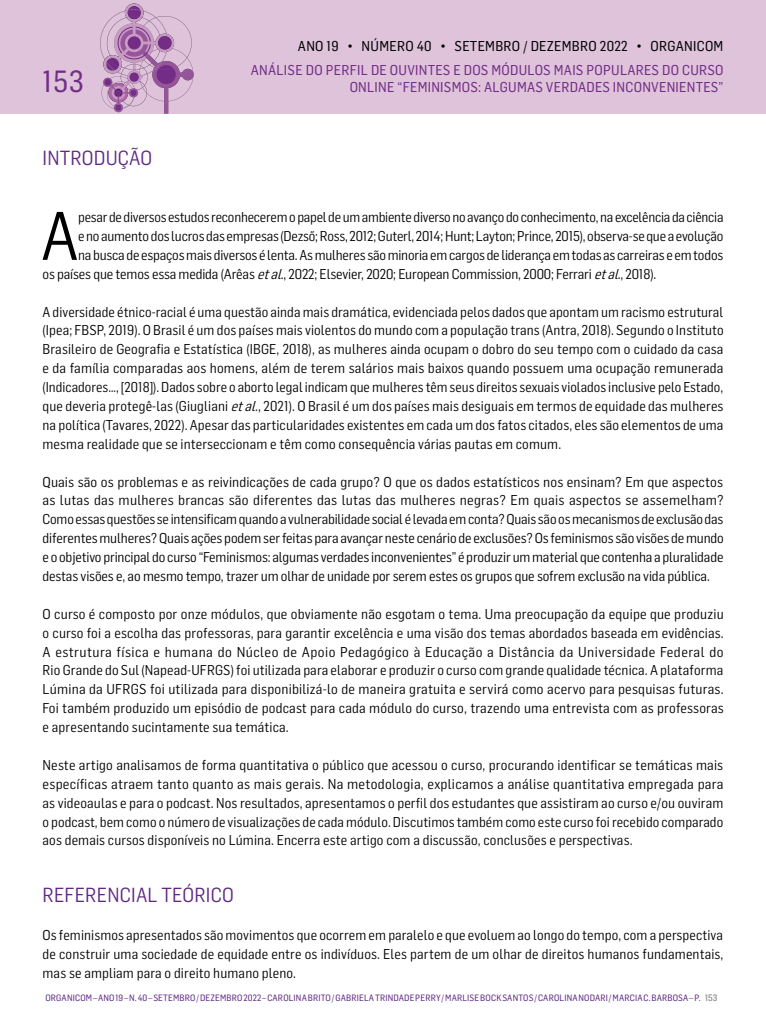
<style>
.page{position:relative;width:766px;height:1021px;background:#fff}
.page>*{position:absolute;margin:0;border:0;box-sizing:border-box;transform-origin:0 0}
.t1{font:67px "Flama Semicondensed";color:#000}
.t2{font:30px "Flama Semicondensed Basic";color:#732d87}
.t3{font:20px "Flama Semicondensed";letter-spacing:.01em;color:#5f2882}
.t4{font:14px/18.9px "Flama Semicondensed";letter-spacing:-.01em;color:#000;text-align:justify}
.t5{font:14px/16.8px "Flama Semicondensed Basic";letter-spacing:.02em;color:#732d87;text-align:right}
.t6{font:14px "Flama Semicondensed Basic";letter-spacing:.02em;color:#000}
.t7{font:9px "Flama Semicondensed Basic";letter-spacing:.02em;color:#5f2882}
.s1{font-style:italic}
.s2{color:#9d9d9c}
</style>
<div class="page">
<div style="left:0;top:0;width:765px;height:113px;background:#dec3db"></div>
<svg style="left:100px;top:3px;width:93px;height:110px"></svg>
<div style="left:158px;top:36px;width:14px;height:14px;background:#732d87;border-radius:50%"></div>
<div style="left:104px;top:79px;width:7px;height:7px;background:#732d87;border-radius:3px"></div>
<div style="left:128px;top:36px;width:13px;height:13px;background:#732d87;border-radius:50%"></div>
<div style="left:115px;top:89px;width:7px;height:7px;background:#732d87;border-radius:3px"></div>
<div style="left:129px;top:72px;width:10px;height:10px;background:#732d87;border-radius:5px"></div>
<h2 class="t2" style="left:43px;top:62px;width:43px">153</h2>
<h3 class="t3" style="left:43px;top:145px;width:111px">INTRODUÇÃO</h3>
<p class="t6" style="left:298px;top:37px;width:427px">ANO 19 • NÚMERO 40 • SETEMBRO / DEZEMBRO 2022 • ORGANICOM</p>
<p class="t5" style="left:251px;top:61px;width:474px">ANÁLISE DO PERFIL DE OUVINTES E DOS MÓDULOS MAIS POPULARES DO CURSO<br>ONLINE “FEMINISMOS: ALGUMAS VERDADES INCONVENIENTES”</p>
<h1 class="t1" style="left:41px;top:193px;width:40px">A</h1>
<p class="t4" style="left:78px;top:207px;width:646px">pesar de diversos estudos reconhecerem o papel de um ambiente diverso no avanço do conhecimento, na excelência da ciência</p>
<p class="t4" style="left:78px;top:226px;width:646px">e no aumento dos lucros das empresas (Dezső; Ross, 2012; Guterl, 2014; Hunt; Layton; Prince, 2015), observa-se que a evolução</p>
<p class="t4" style="left:78px;top:245px;width:646px">na busca de espaços mais diversos é lenta. As mulheres são minoria em cargos de liderança em todas as carreiras e em todos</p>
<p class="t4" style="left:43px;top:264px;width:615px">os países que temos essa medida (Arêas <span class="s1">etal</span>., 2022; Elsevier, 2020; European Commission, 2000; Ferrari <span class="s1">etal</span>., 2018).</p>
<p class="t4" style="left:43px;top:301px;width:682px">A diversidade étnico-racial é uma questão ainda mais dramática, evidenciada pelos dados que apontam um racismo estrutural (Ipea; FBSP, 2019). O Brasil é um dos países mais violentos do mundo com a população trans (Antra, 2018). Segundo o Instituto Brasileiro de Geografia e Estatística (IBGE, 2018), as mulheres ainda ocupam o dobro do seu tempo com o cuidado da casa e da família comparadas aos homens, além de terem salários mais baixos quando possuem uma ocupação remunerada (Indicadores…, [2018]). Dados sobre o aborto legal indicam que mulheres têm seus direitos sexuais violados inclusive pelo Estado, que deveria protegê-las (Giugliani <span class="s1">etal</span>., 2021). O Brasil é um dos países mais desiguais em termos de equidade das mulheres na política (Tavares, 2022). Apesar das particularidades existentes em cada um dos fatos citados, eles são elementos de uma mesma realidade que se interseccionam e têm como consequência várias pautas em comum.</p>
<p class="t4" style="left:43px;top:471px;width:682px">Quais são os problemas e as reivindicações de cada grupo? O que os dados estatísticos nos ensinam? Em que aspectos as lutas das mulheres brancas são diferentes das lutas das mulheres negras? Em quais aspectos se assemelham?<br>Como essas questões se intensificam quando a vulnerabilidade social é levada em conta? Quais são os mecanismos de exclusão das diferentes mulheres? Quais ações podem ser feitas para avançar neste cenário de exclusões? Os feminismos são visões de mundo e o objetivo principal do curso “Feminismos: algumas verdades inconvenientes” é produzir um material que contenha a pluralidade destas visões e, ao mesmo tempo, trazer um olhar de unidade por serem estes os grupos que sofrem exclusão na vida pública.</p>
<p class="t4" style="left:43px;top:603px;width:682px">O curso é composto por onze módulos, que obviamente não esgotam o tema. Uma preocupação da equipe que produziu o curso foi a escolha das professoras, para garantir excelência e uma visão dos temas abordados baseada em evidências.<br>A estrutura física e humana do Núcleo de Apoio Pedagógico à Educação a Distância da Universidade Federal do Rio Grande do Sul (Napead-UFRGS) foi utilizada para elaborar e produzir o curso com grande qualidade técnica. A plataforma Lúmina da UFRGS foi utilizada para disponibilizá-lo de maneira gratuita e servirá como acervo para pesquisas futuras.<br>Foi também produzido um episódio de podcast para cada módulo do curso, trazendo uma entrevista com as professoras e apresentando sucintamente sua temática.</p>
<p class="t4" style="left:43px;top:754px;width:682px">Neste artigo analisamos de forma quantitativa o público que acessou o curso, procurando identificar se temáticas mais específicas atraem tanto quanto as mais gerais. Na metodologia, explicamos a análise quantitativa empregada para as videoaulas e para o podcast. Nos resultados, apresentamos o perfil dos estudantes que assistiram ao curso e/ou ouviram o podcast, bem como o número de visualizações de cada módulo. Discutimos também como este curso foi recebido comparado aos demais cursos disponíveis no Lúmina. Encerra este artigo com a discussão, conclusões e perspectivas.</p>
<h3 class="t3" style="left:43px;top:882px;width:193px">REFERENCIAL TEÓRICO</h3>
<p class="t4" style="left:43px;top:924px;width:682px">Os feminismos apresentados são movimentos que ocorrem em paralelo e que evoluem ao longo do tempo, com a perspectiva de construir uma sociedade de equidade entre os indivíduos. Eles partem de um olhar de direitos humanos fundamentais, mas se ampliam para o direito humano pleno.</p>
<p class="t7" style="left:45px;top:992px;width:273px">ORGANICOM – ANO 19 – N. 40 – SETEMBRO / DEZEMBRO 2022 – CAROLINA BRITO</p>
<p class="t7" style="left:332px;top:992px;width:15px">/ GABRIE</p>
<p class="t7" style="left:364px;top:992px;width:22px">LA TRINDADE</p>
<p class="t7" style="left:415px;top:992px;width:99px">PERRY / MARLISE BOCK SANTOS</p>
<p class="t7" style="left:534px;top:992px;width:184px">/ CAROLINA NODARI / MARCIA C. BARBOSA – P. <span class="s2">153</span></p>
</div>
